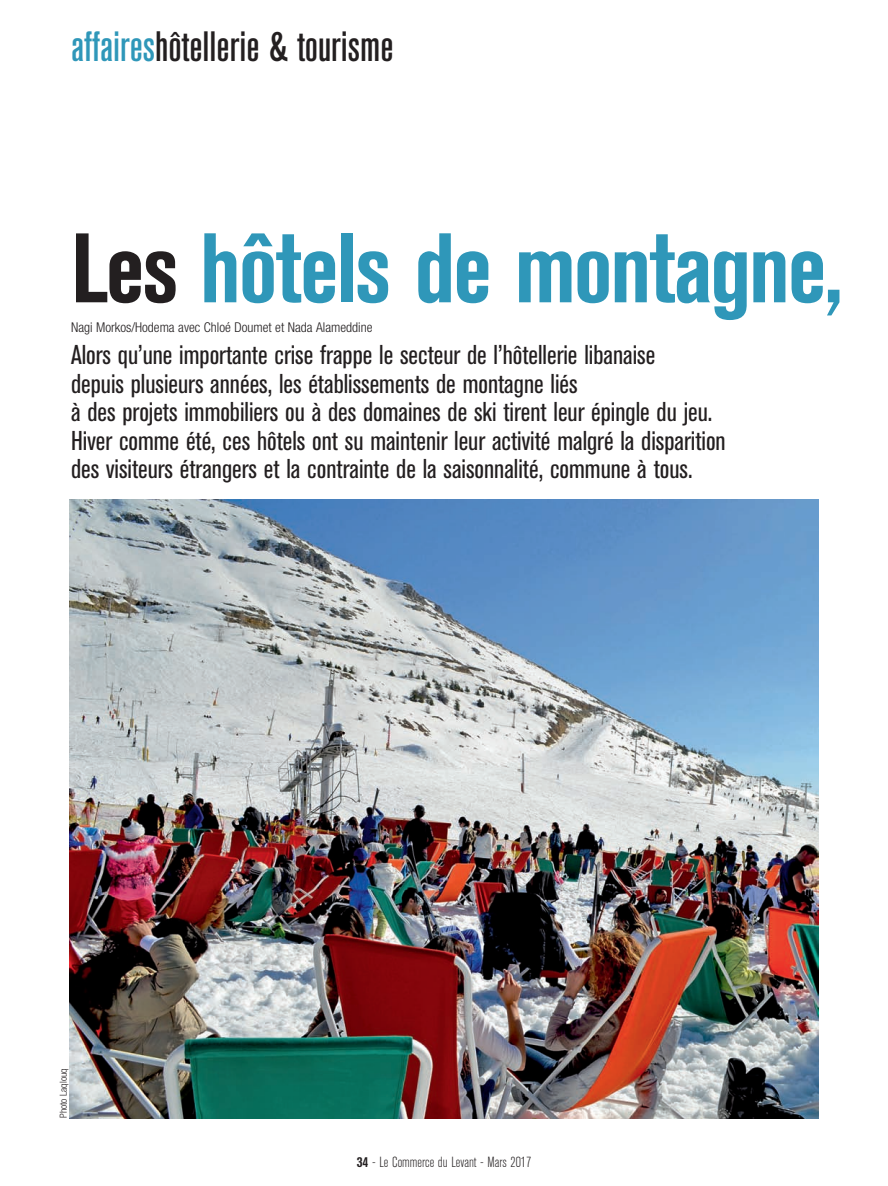
<style>
.page{position:relative;width:888px;height:1186px;background:#fff}
.page>*{position:absolute;margin:0;border:0;box-sizing:border-box;transform-origin:0 0}
.t1{font:700 condensed 97.5px "Akzidenz Grotesk BE";letter-spacing:-.02em;color:#2f97b9}
.t2{font:500 condensed 42px "Akzidenz Grotesk BE";color:#231f20}
.t3{font:condensed 27px/28.5px "Akzidenz Grotesk BE";color:#231f20}
.t4{font:300 condensed 14.55px "Akzidenz Grotesk BE";color:#231f20}
.t5{font:300 condensed 13.5px "Helvetica Neue";color:#231f20}
.t6{font:300 condensed 9.75px "Helvetica Neue";color:#231f20}
.s1{color:#2f97b9}
.s2{color:#231f20}
.s3{font-weight:700}
</style>
<div class="page">
<img style="left:70px;top:499px;width:748px;height:619px">
<h2 class="t2" style="left:71px;top:31px;width:324px"><span class="s1">affaires</span>hôtellerie &amp; tourisme</h2>
<h1 class="t1" style="left:71px;top:233px;width:773px"><span class="s2">Les</span> hôtels de montagne,</h1>
<p class="t3" style="left:71px;top:342px;width:656px">Alors qu’une importante crise frappe le secteur de l’hôtellerie libanaise<br>depuis plusieurs années, les établissements de montagne liés<br>à des projets immobiliers ou à des domaines de ski tirent leur épingle du jeu.<br>Hiver comme été, ces hôtels ont su maintenir leur activité malgré la disparition des visiteurs étrangers et la contrainte de la saisonnalité, commune à tous.</p>
<p class="t5" style="left:71px;top:322px;width:303px">Nagi Morkos/Hodema avec Chloé Doumet et Nada Alameddine</p>
<p class="t6" style="left:60px;top:1117px;width:51px;rotate:-90deg">Photo Laqlouq</p>
<p class="t4" style="left:357px;top:1156px;width:176px"><span class="s3">34</span> - Le Commerce du Levant - Mars 2017</p>
</div>
